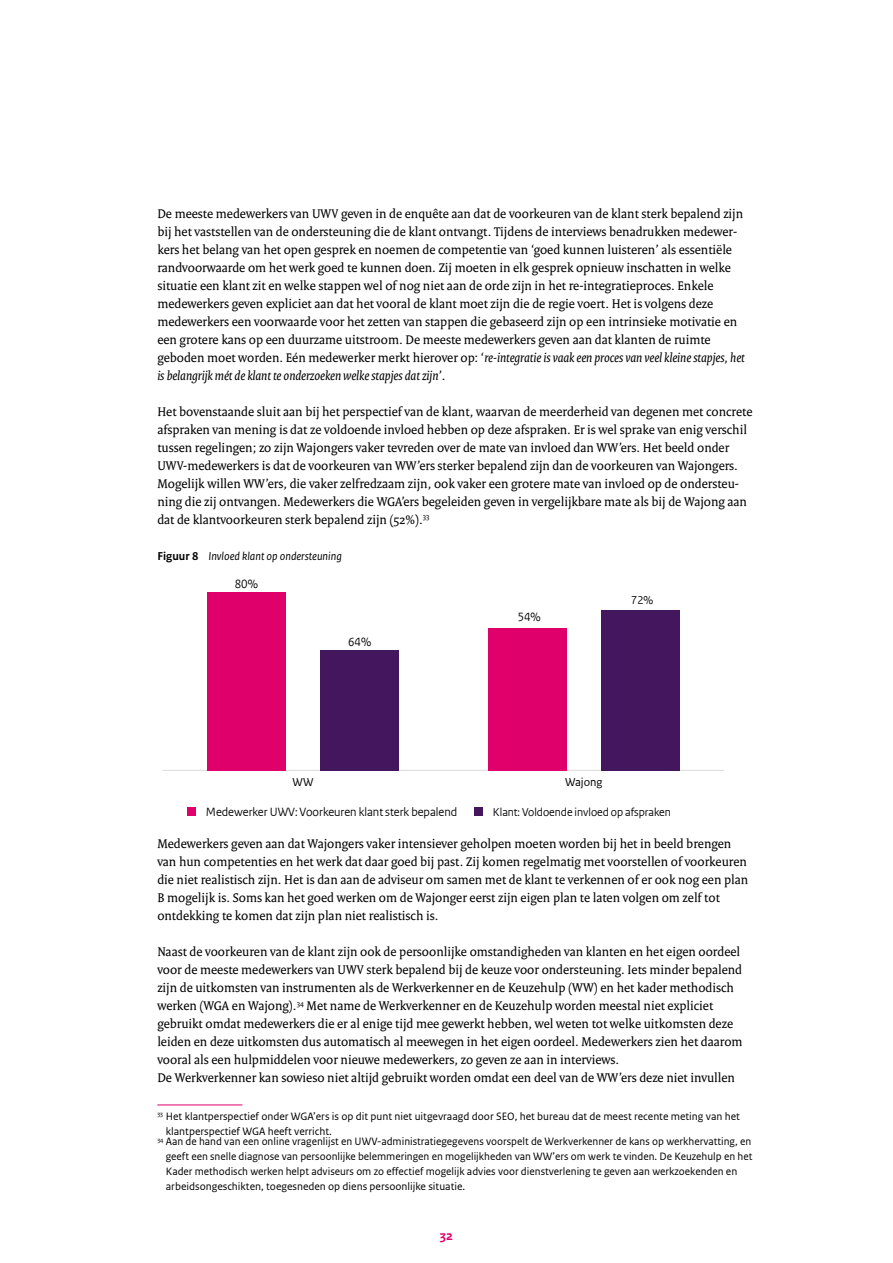
<style>
.page{position:relative;width:893px;height:1263px;background:#fff}
.page>*{position:absolute;margin:0;border:0;box-sizing:border-box;transform-origin:0 0}
.P_RO_Broodtekst_Seri{font:13.5px/18px "Rijksoverheid Serif";color:#000}
.t1{font:700 13.5px "Rijksoverheid Sans Text";color:#e0006c}
.t2{font:12.6px "Rijksoverheid Sans Heading TT Regular 2";color:#000}
.t3{font:12.6px "Rijksoverheid Sans Heading TT";color:#000}
.P_RO_Fotobijschrift{font:12px "Rijksoverheid Sans Text Italic 3";color:#000}
.t4{font:12px "Rijksoverheid Sans Heading TT Regular 2";color:#000}
.t5{font:12px "Rijksoverheid Sans Text TT";color:#000}
.t6{font:12px "Rijksoverheid Sans Heading TT";color:#000}
.RO_Voetnoot{font:11.25px/15px "Rijksoverheid Sans Text";color:#000}
.s1{font-style:italic}
.s2{font-family:"Rijksoverheid Sans Text";font-weight:700}
</style>
<div class="page">
<hr style="left:157px;top:1104px;width:85px;height:1px;background:#e0006c">
<div style="left:187px;top:807px;width:9px;height:9px;background:#e0006c"></div>
<div style="left:474px;top:807px;width:9px;height:9px;background:#44165d"></div>
<hr style="left:163px;top:770px;width:561px;height:1px;background:#dadada">
<div style="left:320px;top:650px;width:78px;height:120px;background:#44165d"></div>
<div style="left:601px;top:610px;width:78px;height:160px;background:#44165d"></div>
<div style="left:208px;top:592px;width:78px;height:178px;background:#e0006c"></div>
<div style="left:488px;top:628px;width:79px;height:142px;background:#e0006c"></div>
<p class="P_RO_Broodtekst_Seri" style="left:157px;top:204px;width:589px">De meeste medewerkers van UWV geven in de enquête aan dat de voorkeuren van de klant sterk bepalend zijn bij het vaststellen van de ondersteuning die de klant ontvangt. Tijdens de interviews benadrukken medewer&shy;kers het belang van het open gesprek en noemen de competentie van ‘goed kunnen luisteren’ als essentiële randvoorwaarde om het werk goed te kunnen doen. Zij moeten in elk gesprek opnieuw inschatten in welke situatie een klant zit en welke stappen wel of nog niet aan de orde zijn in het re-integratieproces. Enkele medewerkers geven expliciet aan dat het vooral de klant moet zijn die de regie voert. Het is volgens deze medewerkers een voorwaarde voor het zetten van stappen die gebaseerd zijn op een intrinsieke motivatie en een grotere kans op een duurzame uitstroom. De meeste medewerkers geven aan dat klanten de ruimte geboden moet worden. Eén medewerker merkt hierover op: ‘<span class="s1">re-integratie is vaak een proces van veel kleine stapjes, het is belangrijk mét de klant te onderzoeken welke stapjes dat zijn’</span>.</p>
<p class="P_RO_Broodtekst_Seri" style="left:157px;top:402px;width:597px">Het bovenstaande sluit aan bij het perspectief van de klant, waarvan de meerderheid van degenen met concrete afspraken van mening is dat ze voldoende invloed hebben op deze afspraken. Er is wel sprake van enig verschil tussen regelingen; zo zijn Wajongers vaker tevreden over de mate van invloed dan WW’ers. Het beeld onder UWV-medewerkers is dat de voorkeuren van WW’ers sterker bepalend zijn dan de voorkeuren van Wajongers.<br>Mogelijk willen WW’ers, die vaker zelfredzaam zijn, ook vaker een grotere mate van invloed op de ondersteu&shy;ning die zij ontvangen. Medewerkers die WGA’ers begeleiden geven in vergelijkbare mate als bij de Wajong aan dat de klantvoorkeuren sterk bepalend zijn (52%).<sup>33</sup></p>
<p class="P_RO_Fotobijschrift" style="left:157px;top:549px;width:186px"><span class="s2">Figuur 8</span> Invloed klant op ondersteuning</p>
<p class="t3" style="left:235px;top:576px;width:25px">80%</p>
<p class="t3" style="left:348px;top:634px;width:25px">64%</p>
<p class="t3" style="left:518px;top:610px;width:25px">54%</p>
<p class="t6" style="left:631px;top:594px;width:24px">72%</p>
<p class="t5" style="left:293px;top:775px;width:22px">WW</p>
<p class="t5" style="left:565px;top:775px;width:39px">Wajong</p>
<p class="t2" style="left:206px;top:805px;width:253px">Medewerker UWV: Voorkeuren klant sterk bepalend</p>
<p class="t4" style="left:493px;top:805px;width:179px">Klant: Voldoende invloed op afspraken</p>
<p class="P_RO_Broodtekst_Seri" style="left:157px;top:834px;width:592px">Medewerkers geven aan dat Wajongers vaker intensiever geholpen moeten worden bij het in beeld brengen van hun competenties en het werk dat daar goed bij past. Zij komen regelmatig met voorstellen of voorkeuren die niet realistisch zijn. Het is dan aan de adviseur om samen met de klant te verkennen of er ook nog een plan B mogelijk is. Soms kan het goed werken om de Wajonger eerst zijn eigen plan te laten volgen om zelf tot ontdekking te komen dat zijn plan niet realistisch is.</p>
<p class="P_RO_Broodtekst_Seri" style="left:157px;top:942px;width:587px">Naast de voorkeuren van de klant zijn ook de persoonlijke omstandigheden van klanten en het eigen oordeel voor de meeste medewerkers van UWV sterk bepalend bij de keuze voor ondersteuning. Iets minder bepalend zijn de uitkomsten van instrumenten als de Werkverkenner en de Keuzehulp (WW) en het kader methodisch werken (WGA en Wajong).<sup>34</sup> Met name de Werkverkenner en de Keuzehulp worden meestal niet expliciet gebruikt omdat medewerkers die er al enige tijd mee gewerkt hebben, wel weten tot welke uitkomsten deze leiden en deze uitkomsten dus automatisch al meewegen in het eigen oordeel. Medewerkers zien het daarom vooral als een hulpmiddelen voor nieuwe medewerkers, zo geven ze aan in interviews.</p>
<p class="P_RO_Broodtekst_Seri" style="left:157px;top:1068px;width:579px">De Werkverkenner kan sowieso niet altijd gebruikt worden omdat een deel van de WW’ers deze niet invullen</p>
<p class="RO_Voetnoot" style="left:166px;top:1109px;width:576px;text-indent:-9px"><sup>33</sup> Het klantperspectief onder WGA’ers is op dit punt niet uitgevraagd door SEO, het bureau dat de meest recente meting van het klantperspectief WGA heeft verricht.</p>
<p class="RO_Voetnoot" style="left:166px;top:1134px;width:588px;text-indent:-9px"><sup>34</sup> Aan de hand van een online vragenlijst en UWV-administratiegegevens voorspelt de Werkverkenner de kans op werkhervatting, en geeft een snelle diagnose van persoonlijke belemmeringen en mogelijkheden van WW’ers om werk te vinden. De Keuzehulp en het Kader methodisch werken helpt adviseurs om zo effectief mogelijk advies voor dienstverlening te geven aan werkzoekenden en arbeidsongeschikten, toegesneden op diens persoonlijke situatie.</p>
<p class="t1" style="left:440px;top:1228px;width:15px">32</p>
</div>
